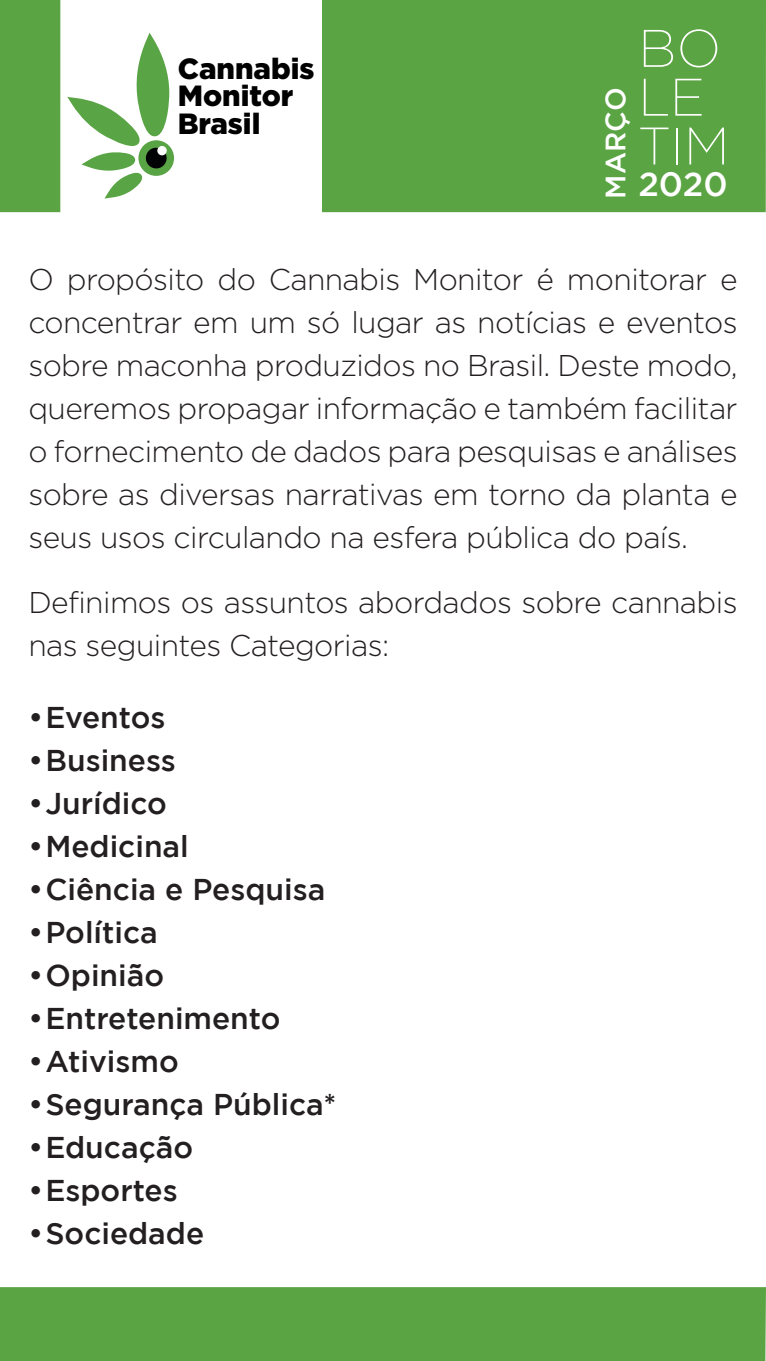
<style>
.page{position:relative;width:766px;height:1361px;background:#fff}
.page>*{position:absolute;margin:0;border:0;box-sizing:border-box;transform-origin:0 0}
.t1{font:200 52.7px/48.8px "Gotham";color:#fff}
.t2{font:500 33.5px "Gotham";color:#fff}
.t3{font:300 30px/43px "Gotham";letter-spacing:-.02em;color:#231f20;text-align:justify}
.t4{font:500 30px "Gotham";color:#231f20}
.t5{font:900 29.2px/27.3px "Gotham";color:#000001}
.t6{font:500 28px "Gotham";color:#fff}
</style>
<div class="page">
<div style="left:337px;top:15px;width:413px;height:182px;background:#5ba444"></div>
<div style="left:322px;top:0;width:443px;height:212px;border:30px solid #5ba444"></div>
<div style="left:0;top:0;width:60px;height:212px;border:30px solid #5ba444"></div>
<div style="left:15px;top:1287px;width:750px;height:74px;background:#5ba444"></div>
<svg style="left:67px;top:33px;width:102px;height:165px"></svg>
<div style="left:138px;top:140px;width:36px;height:36px;background:#59a444;border-radius:50%"></div>
<div style="left:146px;top:148px;width:20px;height:20px;background:#020304;border-radius:50%"></div>
<div style="left:157px;top:146px;width:10px;height:10px;background:#fff;border-radius:4px"></div>
<p class="t5" style="left:178px;top:54px;width:138px">Cannabis<br>Monitor<br>Brasil</p>
<p class="t6" style="left:599px;top:199px;width:113px;rotate:-90deg">MARÇO</p>
<h1 class="t1" style="left:638px;top:23px;width:93px">BO<br>LE<br>TIM</h1>
<p class="t2" style="left:638px;top:165px;width:91px">2020</p>
<p class="t3" style="left:28px;top:257px;width:710px">O propósito do Cannabis Monitor é monitorar e concentrar em um só lugar as notícias e eventos sobre maconha produzidos no Brasil. Deste modo, queremos propagar informação e também facilitar o fornecimento de dados para pesquisas e análises sobre as diversas narrativas em torno da planta e seus usos circulando na esfera pública do país.</p>
<p class="t3" style="left:28px;top:581px;width:710px">Definimos os assuntos abordados sobre cannabis nas seguintes Categorias:</p>
<p class="t4" style="left:28px;top:700px;width:139px">•Eventos</p>
<p class="t4" style="left:28px;top:743px;width:149px">•Business</p>
<p class="t4" style="left:28px;top:786px;width:140px">•Jurídico</p>
<p class="t4" style="left:28px;top:829px;width:162px">•Medicinal</p>
<p class="t4" style="left:28px;top:872px;width:298px">•Ciência e Pesquisa</p>
<p class="t4" style="left:28px;top:915px;width:131px">•Política</p>
<p class="t4" style="left:28px;top:958px;width:137px">•Opinião</p>
<p class="t4" style="left:28px;top:1001px;width:253px">•Entretenimento</p>
<p class="t4" style="left:28px;top:1044px;width:152px">•Ativismo</p>
<p class="t4" style="left:28px;top:1087px;width:309px">•Segurança Pública*</p>
<p class="t4" style="left:28px;top:1130px;width:166px">•Educação</p>
<p class="t4" style="left:28px;top:1173px;width:151px">•Esportes</p>
<p class="t4" style="left:28px;top:1216px;width:177px">•Sociedade</p>
</div>
